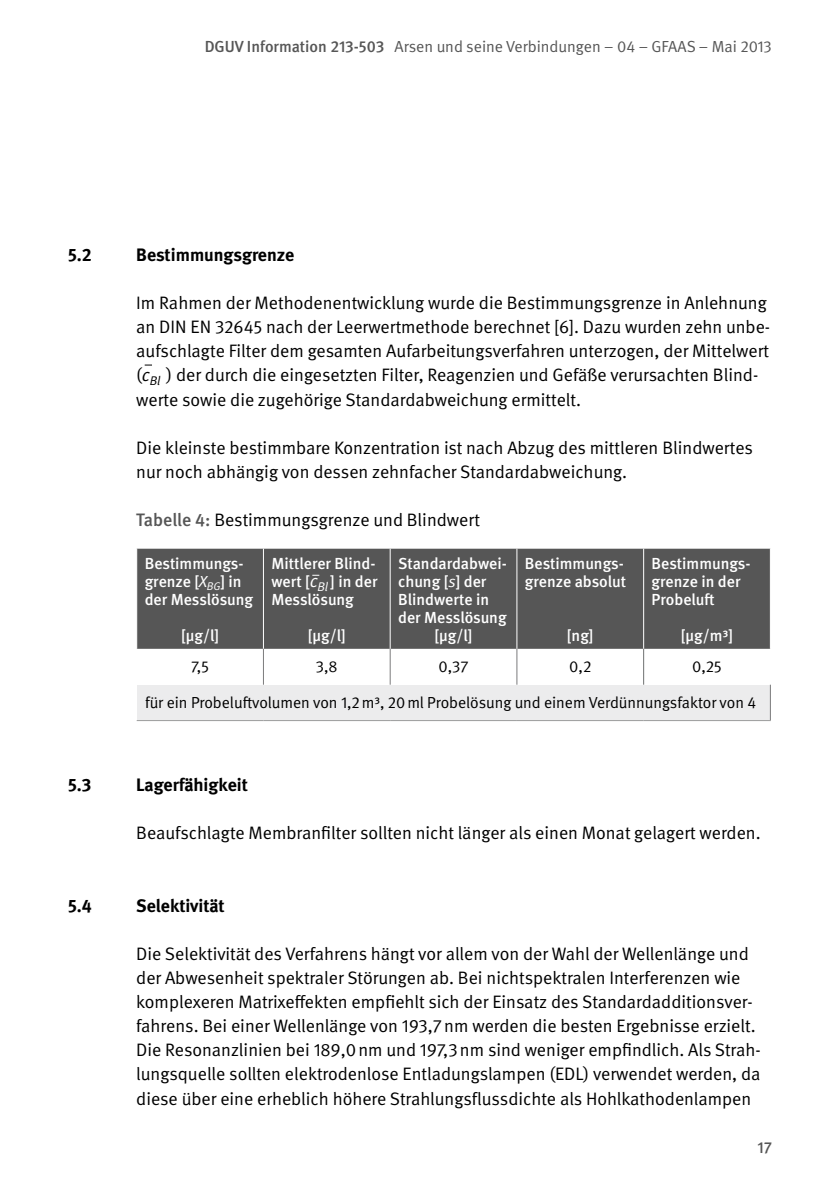
<style>
.page{position:relative;width:840px;height:1191px;background:#fff}
.page>*{position:absolute;margin:0;border:0;box-sizing:border-box;transform-origin:0 0}
.t1{font:18px/24.2px "DGUV Meta";color:#000}
.t2{font:700 18px "DGUV Meta";color:#000}
.t3{font:500 16px/18px "DGUV Meta";color:#fff}
.t4{font:16px "DGUV Meta";color:#000}
.t5{font:16px "DGUV Meta";color:#565656}
.t6{font:500 16px "DGUV Meta";color:#565656}
.s1{font-weight:500}
.s2{font-style:italic}
.s3{font-weight:500;color:#565656}
.s4{font-weight:400;font-style:italic}
.s5{font-weight:400;font-style:italic;font-size:18px}
</style>
<div class="page">
<div style="left:137px;top:549px;width:632px;height:100px;background:#565656"></div>
<div style="left:137px;top:684px;width:633px;height:36px;background:#ececed"></div>
<hr style="left:263px;top:549px;width:1px;height:100px;background:#fff">
<hr style="left:389px;top:549px;width:1px;height:100px;background:#fff">
<hr style="left:516px;top:549px;width:1px;height:100px;background:#fff">
<hr style="left:642px;top:549px;width:1px;height:100px;background:#fff">
<hr style="left:263px;top:649px;width:1px;height:35px;background:#7b7b7c">
<hr style="left:389px;top:649px;width:1px;height:35px;background:#7b7b7c">
<hr style="left:516px;top:649px;width:1px;height:35px;background:#7b7b7c">
<hr style="left:642px;top:649px;width:1px;height:35px;background:#6e7070">
<hr style="left:769px;top:684px;width:1px;height:36px;background:#7b7b7c">
<hr style="left:137px;top:720px;width:126px;height:1px;background:#9c9d9d">
<hr style="left:263px;top:720px;width:127px;height:1px;background:#9c9d9d">
<hr style="left:390px;top:720px;width:126px;height:1px;background:#9c9d9d">
<hr style="left:516px;top:720px;width:127px;height:1px;background:#9c9d9d">
<hr style="left:643px;top:720px;width:127px;height:1px;background:#9c9d9d">
<p class="t5" style="left:204px;top:37px;width:568px"><span class="s1">DGUV Information 213-503</span> Arsen und seine Verbindungen – 04 – GFAAS – Mai 2013</p>
<p class="t2" style="left:68px;top:244px;width:25px">5.2</p>
<p class="t2" style="left:136px;top:244px;width:159px">Bestimmungsgrenze</p>
<p class="t1" style="left:136px;top:291px;width:635px">Im Rahmen der Methodenentwicklung wurde die Bestimmungsgrenze in Anlehnung an DIN EN 32645 nach der Leerwertmethode berechnet [6]. Dazu wurden zehn unbe&shy;aufschlagte Filter dem gesamten Aufarbeitungsverfahren unterzogen, der Mittelwert (<span class="s2">c</span><sub>Bl</sub> ) der durch die eingesetzten Filter, Reagenzien und Gefäße verursachten Blind&shy;werte sowie die zugehörige Standardabweichung ermittelt.</p>
<p class="t1" style="left:136px;top:436px;width:618px">Die kleinste bestimmbare Konzentration ist nach Abzug des mittleren Blindwertes nur noch abhängig von dessen zehnfacher Standardabweichung.</p>
<p class="t1" style="left:136px;top:508px;width:345px"><span class="s3">Tabelle 4:</span> Bestimmungsgrenze und Blindwert</p>
<p class="t3" style="left:145px;top:555px;width:110px">Bestimmungs&shy;grenze [<span class="s4">X</span><sub>BG</sub>] in der Messlösung</p>
<p class="t3" style="left:181px;top:627px;width:39px">[µg/l]</p>
<p class="t3" style="left:271px;top:555px;width:107px;text-align:justify">Mittlerer Blind&shy;wert [<span class="s5">c</span><sub>Bl</sub> ] in der Messlösung</p>
<p class="t3" style="left:308px;top:627px;width:39px">[µg/l]</p>
<p class="t3" style="left:398px;top:555px;width:110px">Standardabwei-</p>
<p class="t3" style="left:398px;top:573px;width:90px">chung [<span class="s4">s</span>] der</p>
<p class="t3" style="left:398px;top:591px;width:92px">Blindwerte in</p>
<p class="t3" style="left:398px;top:609px;width:110px">der Messlösung</p>
<p class="t3" style="left:434px;top:627px;width:39px">[µg/l]</p>
<p class="t3" style="left:524px;top:555px;width:103px">Bestimmungs&shy;grenze absolut</p>
<p class="t3" style="left:566px;top:627px;width:28px">[ng]</p>
<p class="t3" style="left:651px;top:555px;width:100px">Bestimmungs&shy;grenze in der<br>Probeluft</p>
<p class="t3" style="left:680px;top:627px;width:54px">[µg/m³]</p>
<p class="t4" style="left:191px;top:657px;width:19px">7,5</p>
<p class="t4" style="left:316px;top:657px;width:23px">3,8</p>
<p class="t4" style="left:438px;top:657px;width:32px">0,37</p>
<p class="t4" style="left:569px;top:657px;width:24px">0,2</p>
<p class="t4" style="left:691px;top:657px;width:31px">0,25</p>
<p class="t4" style="left:145px;top:693px;width:612px">für ein Probeluftvolumen von 1,2m³, 20ml Probelösung und einem Verdünnungsfaktor von 4</p>
<p class="t2" style="left:68px;top:774px;width:25px">5.3</p>
<p class="t2" style="left:136px;top:774px;width:113px">Lagerfähigkeit</p>
<p class="t1" style="left:136px;top:821px;width:625px">Beaufschlagte Membranfilter sollten nicht länger als einen Monat gelagert werden.</p>
<p class="t2" style="left:68px;top:894px;width:25px">5.4</p>
<p class="t2" style="left:136px;top:894px;width:90px">Selektivität</p>
<p class="t1" style="left:136px;top:942px;width:625px">Die Selektivität des Verfahrens hängt vor allem von der Wahl der Wellenlänge und der Abwesenheit spektraler Störungen ab. Bei nichtspektralen Interferenzen wie komplexeren Matrixeffekten empfiehlt sich der Einsatz des Standardadditionsver&shy;fahrens. Bei einer Wellenlänge von 193,7nm werden die besten Ergebnisse erzielt.<br>Die Resonanzlinien bei 189,0nm und 197,3nm sind weniger empfindlich. Als Strah&shy;lungsquelle sollten elektrodenlose Entladungslampen (EDL) verwendet werden, da diese über eine erheblich höhere Strahlungsflussdichte als Hohlkathodenlampen</p>
<p class="t6" style="left:756px;top:1137px;width:16px">17</p>
</div>
